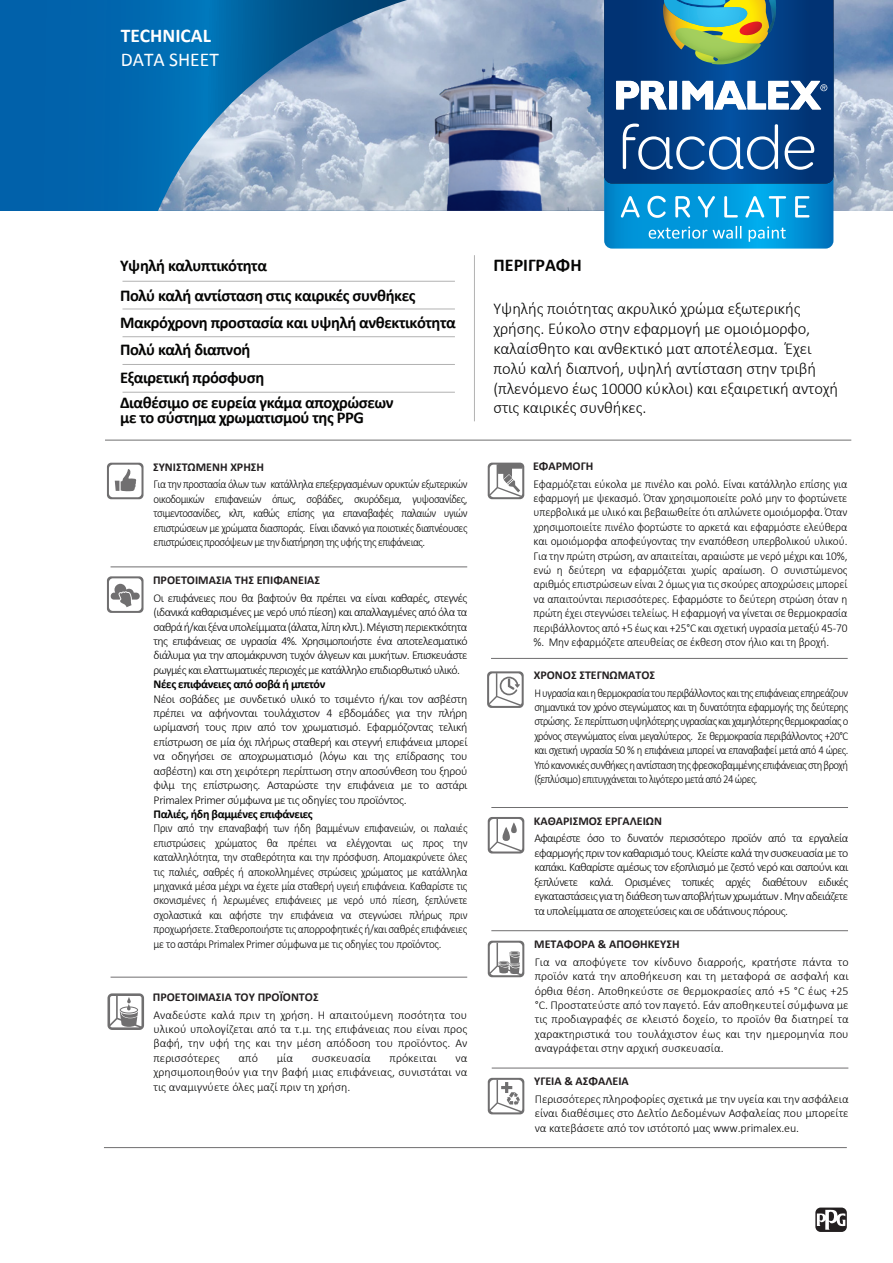
<style>
.page{position:relative;width:893px;height:1263px;background:#fff}
.page>*{position:absolute;margin:0;border:0;box-sizing:border-box;transform-origin:0 0}
.t1{font:700 19.5px "Calibri";color:#fff}
.t2{font:19.5px "Calibri";color:#fff}
.t3{font:700 18px "Calibri";color:#050504}
.t4{font:300 16.5px/19.8px "Calibri";letter-spacing:-.01em;color:#050504}
.t5{font:700 16.5px/26.1px "Calibri";letter-spacing:-.025em;color:#050504}
.t6{font:300 12px/14.4px "Calibri";letter-spacing:-.03em;color:#050504;text-align:justify}
.t7{font:300 12px/14.4px "Calibri";letter-spacing:-.03em;color:#050504;text-align:justify;scale:.95 1}
.t8{font:300 12px/14.4px "Calibri";letter-spacing:-.03em;color:#050504;text-align:justify;scale:.92 1}
.t9{font:300 12px/14.4px "Calibri";letter-spacing:-.03em;color:#050504;text-align:justify;scale:.9 1}
.t10{font:300 12px/14.4px "Calibri";letter-spacing:-.03em;color:#050504;text-align:justify;scale:.91 1}
.t11{font:700 12px "Calibri";color:#231f20}
.t12{font:700 12px "Calibri";letter-spacing:-.03em;color:#050504}
.t13{font:300 12px "Calibri";color:#050504}
</style>
<div class="page">
<div style="left:0;top:0;width:893px;height:211px;background:#0163ac"></div>
<img style="left:833px;top:0;width:60px;height:211px">
<img style="left:158px;top:0;width:446px;height:211px">
<img style="left:419px;top:1px;width:163px;height:210px">
<hr style="left:105px;top:440px;width:746px;height:1px;background:#706f70">
<svg style="left:107px;top:463px;width:37px;height:36px"></svg>
<hr style="left:474px;top:255px;width:1px;height:166px;background:#b2b2b2">
<hr style="left:123px;top:281px;width:332px;height:1px;background:#b2b2b2">
<hr style="left:111px;top:566px;width:356px;height:1px;background:#706f70">
<svg style="left:107px;top:576px;width:37px;height:37px"></svg>
<hr style="left:491px;top:807px;width:357px;height:1px;background:#706f70">
<hr style="left:491px;top:930px;width:357px;height:1px;background:#706f70">
<hr style="left:111px;top:977px;width:356px;height:1px;background:#706f70">
<hr style="left:491px;top:658px;width:357px;height:1px;background:#706f70">
<svg style="left:107px;top:993px;width:37px;height:37px"></svg>
<svg style="left:487px;top:671px;width:37px;height:37px"></svg>
<svg style="left:488px;top:817px;width:36px;height:36px"></svg>
<hr style="left:492px;top:1068px;width:356px;height:1px;background:#706f70">
<svg style="left:488px;top:1078px;width:36px;height:36px"></svg>
<svg style="left:815px;top:1207px;width:32px;height:25px"></svg>
<svg style="left:817px;top:1209px;width:28px;height:21px"></svg>
<hr style="left:123px;top:309px;width:332px;height:1px;background:#b2b2b2">
<hr style="left:123px;top:336px;width:332px;height:1px;background:#b2b2b2">
<hr style="left:123px;top:364px;width:332px;height:1px;background:#b2b2b2">
<hr style="left:123px;top:392px;width:332px;height:1px;background:#b2b2b2">
<svg style="left:488px;top:941px;width:36px;height:36px"></svg>
<svg style="left:604px;top:183px;width:229px;height:66px;background:#0492d5"></svg>
<svg style="left:604px;top:0;width:229px;height:183px;background:#34658d"></svg>
<svg style="left:649px;top:226px;width:58px;height:13px"></svg>
<svg style="left:713px;top:226px;width:28px;height:13px"></svg>
<svg style="left:749px;top:226px;width:37px;height:16px"></svg>
<svg style="left:621px;top:196px;width:19px;height:21px"></svg>
<svg style="left:647px;top:196px;width:19px;height:22px"></svg>
<svg style="left:675px;top:196px;width:15px;height:21px"></svg>
<svg style="left:698px;top:196px;width:17px;height:21px"></svg>
<svg style="left:724px;top:196px;width:14px;height:21px"></svg>
<svg style="left:745px;top:196px;width:41px;height:21px"></svg>
<svg style="left:795px;top:196px;width:14px;height:21px"></svg>
<hr style="left:104px;top:1147px;width:743px;height:1px;background:#706f70">
<svg style="left:488px;top:463px;width:36px;height:36px"></svg>
<h1 class="t1" style="left:121px;top:24px;width:92px">TECHNICAL</h1>
<h1 class="t2" style="left:121px;top:48px;width:100px">DATA SHEET</h1>
<h3 class="t5" style="left:120px;top:252px;width:149px">Υψηλή καλυπτικότητα</h3>
<h3 class="t5" style="left:120px;top:282px;width:337px">Πολύ καλή αντίσταση στις καιρικές συνθήκες<br>Μακρόχρονη προστασία και υψηλή ανθεκτικότητα</h3>
<h3 class="t5" style="left:120px;top:336px;width:132px">Πολύ καλή διαπνοή</h3>
<h3 class="t5" style="left:120px;top:394px;width:275px;line-height:15px">Διαθέσιμο σε ευρεία γκάμα αποχρώσεων με το σύστημα χρωματισμού της PPG</h3>
<h3 class="t5" style="left:120px;top:363px;width:146px">Εξαιρετική πρόσφυση</h3>
<p class="t11" style="left:153px;top:459px;width:113px">ΣΥΝΙΣΤΩΜΕΝΗ ΧΡΗΣΗ</p>
<p class="t10" style="left:154px;top:477px;width:347px">Για την προστασία όλων των κατάλληλα επεξεργασμένων ορυκτών εξωτερικών οικοδομικών επιφανειών όπως, σοβάδες, σκυρόδεμα, γυψοσανίδες, τσιμεντοσανίδες, κλπ, καθώς επίσης για επαναβαφές παλαιών υγιών επιστρώσεων με χρώματα διασποράς. Είναι ιδανικό για ποιοτικές διαπνέουσες επιστρώσεις προσόψεων με την διατήρηση της υφής της επιφάνειας.</p>
<p class="t11" style="left:153px;top:573px;width:169px">ΠΡΟΕΤΟΙΜΑΣΙΑ ΤΗΣ ΕΠΙΦΑΝΕΙΑΣ</p>
<p class="t6" style="left:154px;top:590px;width:315px">Οι επιφάνειες που θα βαφτούν θα πρέπει να είναι καθαρές, στεγνές (ιδανικά καθαρισμένες με νερό υπό πίεση) και απαλλαγμένες από όλα τα σαθρά ή/και ξένα υπολείμματα (άλατα, λίπη κλπ.). Μέγιστη περιεκτκότητα της επιφάνειας σε υγρασία 4%. Χρησιμοποιήστε ένα αποτελεσματικό διάλυμα για την απομάκρυνση τυχόν άλγεων και μυκήτων. Επισκευάστε ρωγμές και ελαττωματικές περιοχές με κατάλληλο επιδιορθωτικό υλικό.</p>
<p class="t12" style="left:154px;top:677px;width:173px">Νέες επιφάνειες από σοβά ή μπετόν</p>
<p class="t6" style="left:154px;top:691px;width:315px">Νέοι σοβάδες με συνδετικό υλικό το τσιμέντο ή/και τον ασβέστη πρέπει να αφήνονται τουλάχιστον 4 εβδoμάδες για την πλήρη ωρίμανσή τους πριν από τον χρωματισμό. Εφαρμόζοντας τελική επίστρωση σε μία όχι πλήρως σταθερή και στεγνή επιφάνεια μπορεί να οδηγήσει σε αποχρωματισμό (λόγω και της επίδρασης του ασβέστη) και στη χειρότερη περίπτωση στην αποσύνθεση του ξηρού φιλμ της επίστρωσης. Ασταρώστε την επιφάνεια με το αστάρι Primalex Primer σύμφωνα με τις οδηγίες του προϊόντος.</p>
<p class="t12" style="left:154px;top:806px;width:161px">Παλιές, ήδη βαμμένες επιφάνειες</p>
<p class="t8" style="left:154px;top:820px;width:343px">Πριν από την επαναβαφή των ήδη βαμμένων επιφανειών, οι παλαιές επιστρώσεις χρώματος θα πρέπει να ελέγχονται ως προς την καταλληλότητα, την σταθερότητα και την πρόσφυση. Απομακρύνετε όλες τις παλιές, σαθρές ή αποκολλημένες στρώσεις χρώματος με κατάλληλα μηχανικά μέσα μέχρι να έχετε μία σταθερή υγειή επιφάνεια. Καθαρίστε τις σκονισμένες ή λερωμένες επιφάνειες με νερό υπό πίεση, ξεπλύνετε σχολαστικά και αφήστε την επιφάνεια να στεγνώσει πλήρως πριν προχωρήσετε. Σταθεροποιήστε τις απορροφητικές ή/και σαθρές επιφάνειες με το αστάρι Primalex Primer σύμφωνα με τις οδηγίες του προϊόντος.</p>
<p class="t11" style="left:153px;top:989px;width:167px">ΠΡΟΕΤΟΙΜΑΣΙΑ ΤΟΥ ΠΡΟΪΟΝΤΟΣ</p>
<p class="t6" style="left:153px;top:1007px;width:315px">Αναδεύστε καλά πριν τη χρήση. Η απαιτούμενη ποσότητα του υλικού υπολογίζεται από τα τ.μ. της επιφάνειας που είναι προς βαφή, την υφή της και την μέση απόδοση του προϊόντος. Αν περισσότερες</p>
<p class="t6" style="left:239px;top:1050px;width:21px">από</p>
<p class="t6" style="left:277px;top:1050px;width:18px">μία</p>
<p class="t13" style="left:312px;top:1050px;width:61px">συσκευασία</p>
<p class="t13" style="left:390px;top:1050px;width:49px">πρόκειται</p>
<p class="t6" style="left:153px;top:1050px;width:315px;text-indent:302px">να χρησιμοποιηθούν για την βαφή μιας επιφάνειας, συνιστάται να τις αναμιγνύετε όλες μαζί πριν τη χρήση.</p>
<h2 class="t3" style="left:494px;top:254px;width:90px">ΠΕΡΙΓΡΑΦΗ</h2>
<p class="t4" style="left:494px;top:298px;width:346px">Υψηλής ποιότητας ακρυλικό χρώμα εξωτερικής χρήσης. Εύκολο στην εφαρμογή με ομοιόμορφο, καλαίσθητο και ανθεκτικό ματ αποτέλεσμα. Έχει πολύ καλή διαπνοή, υψηλή αντίσταση στην τριβή (πλενόμενο έως 10000 κύκλοι) και εξαιρετική αντοχή στις καιρικές συνθήκες.</p>
<p class="t11" style="left:533px;top:458px;width:62px">ΕΦΑΡΜΟΓΗ</p>
<p class="t7" style="left:533px;top:476px;width:332px">Εφαρμόζεται εύκολα με πινέλο και ρολό. Είναι κατάλληλο επίσης για εφαρμογή με ψεκασμό. Όταν χρησιμοποιείτε ρολό μην το φορτώνετε υπερβολικά με υλικό και βεβαιωθείτε ότι απλώνετε ομοιόμορφα. Όταν χρησιμοποιείτε πινέλο φορτώστε το αρκετά και εφαρμόστε ελεύθερα και ομοιόμορφα αποφεύγοντας την εναπόθεση υπερβολικού υλικού.<br>Για την πρώτη στρώση, αν απαιτείται, αραιώστε με νερό μέχρι και 10%, ενώ η δεύτερη να εφαρμόζεται χωρίς αραίωση. Ο συνιστώμενος αριθμός επιστρώσεων είναι 2 όμως για τις σκούρες αποχρώσεις μπορεί να απαιτούνται περισσότερες. Εφαρμόστε το δεύτερη στρώση όταν η πρώτη έχει στεγνώσει τελείως. Η εφαρμογή να γίνεται σε θερμοκρασία περιβάλλοντος από +5 έως και +25°C και σχετική υγρασία μεταξύ 45-70 %. Μην εφαρμόζετε απευθείας σε έκθεση στον ήλιο και τη βροχή.</p>
<p class="t11" style="left:534px;top:667px;width:123px">ΧΡΟΝΟΣ ΣΤΕΓΝΩΜΑΤΟΣ</p>
<p class="t9" style="left:534px;top:685px;width:350px">Η υγρασία και η θερμοκρασία του περιβάλλοντος και της επιφάνειας επηρεάζουν σημαντικά τον χρόνο στεγνώματος και τη δυνατότητα εφαρμογής της δεύτερης στρώσης. Σε περίπτωση υψηλότερης υγρασίας και χαμηλότερης θερμοκρασίας ο χρόνος στεγνώματος είναι μεγαλύτερος. Σε θερμοκρασία περιβάλλοντος +20°C και σχετική υγρασία 50 % η επιφάνεια μπορεί να επαναβαφεί μετά από 4 ώρες.<br>Υπό κανονικές συνθήκες η αντίσταση της φρεσκοβαμμένης επιφάνειας στη βροχή (ξεπλύσιμο) επιτυγχάνεται το λιγότερο μετά από 24 ώρες.</p>
<p class="t11" style="left:534px;top:813px;width:130px">ΚΑΘΑΡΙΣΜΟΣ ΕΡΓΑΛΕΙΩΝ</p>
<p class="t6" style="left:534px;top:831px;width:315px">Αφαιρέστε όσο το δυνατόν περισσότερο προϊόν από τα εργαλεία εφαρμογής πριν τον καθαρισμό τους. Κλείστε καλά την συσκευασία με το καπάκι. Καθαρίστε αμέσως τον εξοπλισμό με ζεστό νερό και σαπούνι και ξεπλύνετε καλά. Ορισμένες τοπικές αρχές διαθέτουν ειδικές εγκαταστάσεις για τη διάθεση των αποβλήτων χρωμάτων . Μην αδειάζετε τα υπολείμματα σε αποχετεύσεις και σε υδάτινους πόρους.</p>
<p class="t11" style="left:534px;top:937px;width:147px">ΜΕΤΑΦΟΡΑ &amp; ΑΠΟΘΗΚΕΥΣΗ</p>
<p class="t6" style="left:535px;top:954px;width:315px">Για να αποφύγετε τον κίνδυνο διαρροής, κρατήστε πάντα το προϊόν κατά την αποθήκευση και τη μεταφορά σε ασφαλή και όρθια θέση. Αποθηκεύστε σε θερμοκρασίες από +5 °C έως +25 °C. Προστατεύστε από τον παγετό. Εάν αποθηκευτεί σύμφωνα με τις προδιαγραφές σε κλειστό δοχείο, το προϊόν θα διατηρεί τα χαρακτηριστικά του τουλάχιστον έως και την ημερομηνία που αναγράφεται στην αρχική συσκευασία.</p>
<p class="t11" style="left:534px;top:1074px;width:96px">ΥΓΕΙΑ &amp; ΑΣΦΑΛΕΙΑ</p>
<p class="t6" style="left:535px;top:1091px;width:315px">Περισσότερες πληροφορίες σχετικά με την υγεία και την ασφάλεια είναι διαθέσιμες στο Δελτίο Δεδομένων Ασφαλείας που μπορείτε να κατεβάσετε από τον ιστότοπό μας www.primalex.eu.</p>
</div>
